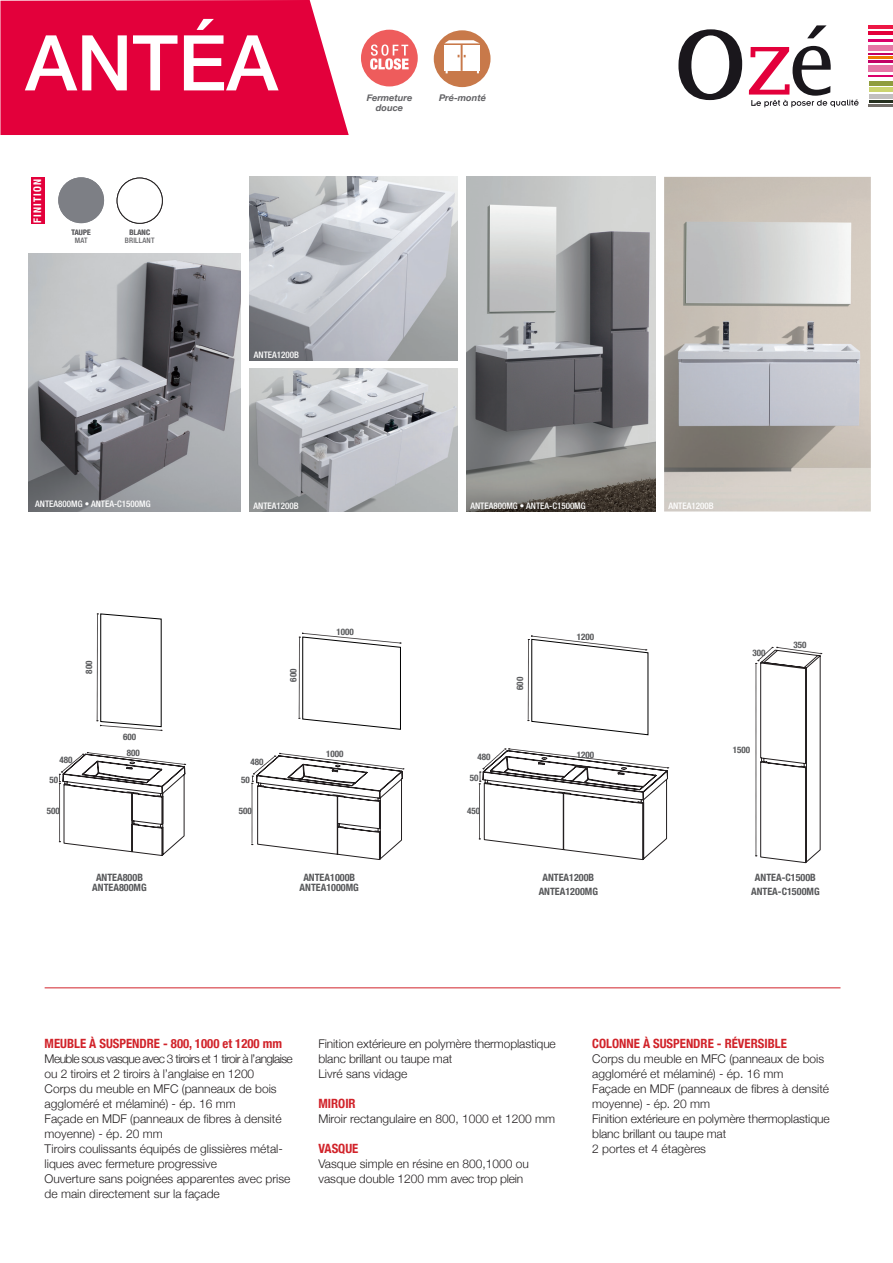
<style>
.page{position:relative;width:893px;height:1263px;background:#fff}
.page>*{position:absolute;margin:0;border:0;box-sizing:border-box;transform-origin:0 0}
.t1{font:500 77.1px "Helvetica Neue LT Std";color:#fff}
.t2{font:700 condensed 12.75px "Helvetica Neue";color:#d1232a}
.t3{font:300 12px/15px "Helvetica Neue";color:#231f20}
.t4{font:300 12px "Helvetica Neue";letter-spacing:-.05em;color:#231f20}
.t5{font:700 condensed 10.5px "Helvetica Neue";letter-spacing:.11em;color:#fff}
.t6{font:700 condensed 10.05px "Helvetica Neue";color:#57585a}
.t7{font:italic 700 9.3px "Helvetica Neue";color:#636366}
.t8{font:500 condensed 9px "Helvetica Neue";color:#fff}
.t9{font:700 condensed 9px "Helvetica Neue";color:#57585a}
.t10{font:500 condensed 7.5px "Helvetica Neue";letter-spacing:.03em;color:#636366}
</style>
<div class="page">
<div style="left:0;top:0;width:349px;height:135px;background:#e3003b"></div>
<div style="left:434px;top:30px;width:57px;height:57px;background:#c8794a;border-radius:50%"></div>
<div style="left:444px;top:45px;width:36px;height:25px;background:#fff"></div>
<svg style="left:445px;top:40px;width:34px;height:3px"></svg>
<hr style="left:461px;top:45px;width:2px;height:26px;background:#c8794a">
<svg style="left:458px;top:55px;width:8px;height:2px"></svg>
<div style="left:361px;top:30px;width:57px;height:56px;background:#ee5c5c;border-radius:50%"></div>
<svg style="left:370px;top:44px;width:39px;height:26px"></svg>
<svg style="left:678px;top:29px;width:64px;height:71px"></svg>
<svg style="left:749px;top:25px;width:110px;height:82px"></svg>
<hr style="left:869px;top:104px;width:24px;height:2px;background:#736e69">
<hr style="left:869px;top:100px;width:24px;height:2px;background:#26301f">
<hr style="left:869px;top:94px;width:24px;height:4px;background:#c2bfbf">
<hr style="left:869px;top:88px;width:24px;height:4px;background:#ccd470">
<hr style="left:869px;top:82px;width:24px;height:4px;background:#8f9c3d">
<hr style="left:869px;top:75px;width:24px;height:2px;background:#db006b">
<div style="left:869px;top:65px;width:24px;height:6px;background:#e675a6"></div>
<hr style="left:869px;top:61px;width:24px;height:2px;background:#c20066">
<hr style="left:869px;top:57px;width:24px;height:2px;background:#ed7803">
<hr style="left:869px;top:53px;width:24px;height:2px;background:#c20066">
<div style="left:869px;top:45px;width:24px;height:6px;background:#e675a6"></div>
<hr style="left:869px;top:39px;width:24px;height:2px;background:#db006b">
<hr style="left:869px;top:31px;width:24px;height:4px;background:#e3003b">
<hr style="left:869px;top:25px;width:24px;height:4px;background:#ed1745">
<img style="left:466px;top:177px;width:189px;height:334px">
<div style="left:31px;top:177px;width:13px;height:47px;background:#e3003b"></div>
<img style="left:250px;top:177px;width:208px;height:184px">
<img style="left:249px;top:369px;width:209px;height:142px">
<img style="left:664px;top:177px;width:207px;height:334px">
<img style="left:29px;top:253px;width:212px;height:258px">
<svg style="left:96px;top:614px;width:66px;height:117px"></svg>
<svg style="left:298px;top:633px;width:103px;height:97px"></svg>
<svg style="left:527px;top:635px;width:121px;height:100px"></svg>
<svg style="left:59px;top:752px;width:127px;height:104px"></svg>
<svg style="left:755px;top:647px;width:67px;height:216px"></svg>
<svg style="left:251px;top:753px;width:153px;height:107px"></svg>
<svg style="left:479px;top:748px;width:190px;height:112px"></svg>
<hr style="left:45px;top:987px;width:795px;height:1px;background:#d1232a">
<div style="left:117px;top:178px;width:46px;height:45px;border:1px solid #231f20;border-radius:50%"></div>
<div style="left:58px;top:177px;width:46px;height:46px;background:#7d7f85;border-radius:50%"></div>
<p class="t1" style="left:25px;top:17px;width:254px">ANTÉA</p>
<p class="t5" style="left:31px;top:223px;width:46px;rotate:-90deg">FINITION</p>
<p class="t10" style="left:72px;top:228px;width:21px">TAUPE</p>
<p class="t10" style="left:130px;top:228px;width:22px">BLANC</p>
<p class="t10" style="left:75px;top:236px;width:14px">MAT</p>
<p class="t10" style="left:125px;top:236px;width:31px">BRILLANT</p>
<p class="t8" style="left:254px;top:349px;width:47px">ANTEA1200B</p>
<p class="t7" style="left:367px;top:92px;width:47px">Fermeture</p>
<p class="t7" style="left:439px;top:92px;width:49px">Pré-monté</p>
<p class="t7" style="left:376px;top:102px;width:29px">douce</p>
<p class="t8" style="left:35px;top:498px;width:117px">ANTEA800MG • ANTEA-C1500MG</p>
<p class="t8" style="left:470px;top:500px;width:117px">ANTEA800MG • ANTEA-C1500MG</p>
<p class="t8" style="left:254px;top:500px;width:47px">ANTEA1200B</p>
<p class="t8" style="left:668px;top:500px;width:47px">ANTEA1200B</p>
<p class="t9" style="left:83px;top:673px;width:15px;rotate:-90deg">800</p>
<p class="t9" style="left:60px;top:754px;width:15px">480</p>
<p class="t9" style="left:49px;top:774px;width:10px">50</p>
<p class="t9" style="left:47px;top:805px;width:15px">500</p>
<p class="t9" style="left:123px;top:731px;width:15px">600</p>
<p class="t9" style="left:127px;top:747px;width:15px">800</p>
<p class="t6" style="left:96px;top:871px;width:48px">ANTEA800B</p>
<p class="t6" style="left:92px;top:881px;width:56px">ANTEA800MG</p>
<p class="t9" style="left:288px;top:682px;width:15px;rotate:-90deg">600</p>
<p class="t9" style="left:336px;top:627px;width:19px">1000</p>
<p class="t9" style="left:250px;top:756px;width:15px">480</p>
<p class="t9" style="left:241px;top:774px;width:10px">50</p>
<p class="t9" style="left:239px;top:805px;width:15px">500</p>
<p class="t9" style="left:326px;top:748px;width:19px">1000</p>
<p class="t6" style="left:303px;top:871px;width:53px">ANTEA1000B</p>
<p class="t6" style="left:300px;top:881px;width:61px">ANTEA1000MG</p>
<p class="t9" style="left:477px;top:751px;width:15px">480</p>
<p class="t9" style="left:470px;top:773px;width:10px">50</p>
<p class="t9" style="left:467px;top:805px;width:15px">450</p>
<p class="t9" style="left:514px;top:690px;width:15px;rotate:-90deg">600</p>
<p class="t9" style="left:577px;top:631px;width:19px">1200</p>
<p class="t9" style="left:577px;top:749px;width:19px">1200</p>
<p class="t6" style="left:542px;top:871px;width:53px">ANTEA1200B</p>
<p class="t6" style="left:539px;top:885px;width:61px">ANTEA1200MG</p>
<p class="t9" style="left:753px;top:647px;width:15px">300</p>
<p class="t9" style="left:793px;top:640px;width:15px">350</p>
<p class="t9" style="left:733px;top:744px;width:19px">1500</p>
<p class="t6" style="left:755px;top:871px;width:62px">ANTEA-C1500B</p>
<p class="t6" style="left:751px;top:885px;width:70px">ANTEA-C1500MG</p>
<p class="t2" style="left:45px;top:1036px;width:239px">MEUBLE À SUSPENDRE - 800, 1000 et 1200 mm</p>
<p class="t4" style="left:45px;top:1051px;width:250px">Meuble sous vasque avec 3 tiroirs et 1 tiroir à l’anglaise</p>
<p class="t3" style="left:45px;top:1066px;width:211px">ou 2 tiroirs et 2 tiroirs à l’anglaise en 1200</p>
<p class="t3" style="left:45px;top:1081px;width:234px">Corps du meuble en MFC (panneaux de bois aggloméré et mélaminé) - ép. 16 mm</p>
<p class="t3" style="left:45px;top:1111px;width:238px">Façade en MDF (panneaux de fibres à densité moyenne) - ép. 20 mm</p>
<p class="t3" style="left:45px;top:1141px;width:240px">Tiroirs coulissants équipés de glissières métal&shy;liques avec fermeture progressive</p>
<p class="t3" style="left:45px;top:1171px;width:247px">Ouverture sans poignées apparentes avec prise de main directement sur la façade</p>
<p class="t3" style="left:318px;top:1035px;width:239px">Finition extérieure en polymère thermoplastique blanc brillant ou taupe mat</p>
<p class="t3" style="left:318px;top:1065px;width:90px">Livré sans vidage</p>
<p class="t2" style="left:318px;top:1095px;width:39px">MIROIR</p>
<p class="t3" style="left:318px;top:1110px;width:238px">Miroir rectangulaire en 800, 1000 et 1200 mm</p>
<p class="t2" style="left:318px;top:1140px;width:41px">VASQUE</p>
<p class="t3" style="left:318px;top:1155px;width:212px">Vasque simple en résine en 800,1000 ou vasque double 1200 mm avec trop plein</p>
<p class="t2" style="left:592px;top:1036px;width:196px">COLONNE À SUSPENDRE - RÉVERSIBLE</p>
<p class="t3" style="left:592px;top:1051px;width:234px">Corps du meuble en MFC (panneaux de bois aggloméré et mélaminé) - ép. 16 mm</p>
<p class="t3" style="left:592px;top:1081px;width:238px">Façade en MDF (panneaux de fibres à densité moyenne) - ép. 20 mm</p>
<p class="t3" style="left:592px;top:1111px;width:239px">Finition extérieure en polymère thermoplastique blanc brillant ou taupe mat</p>
<p class="t3" style="left:592px;top:1141px;width:115px">2 portes et 4 étagères</p>
</div>
